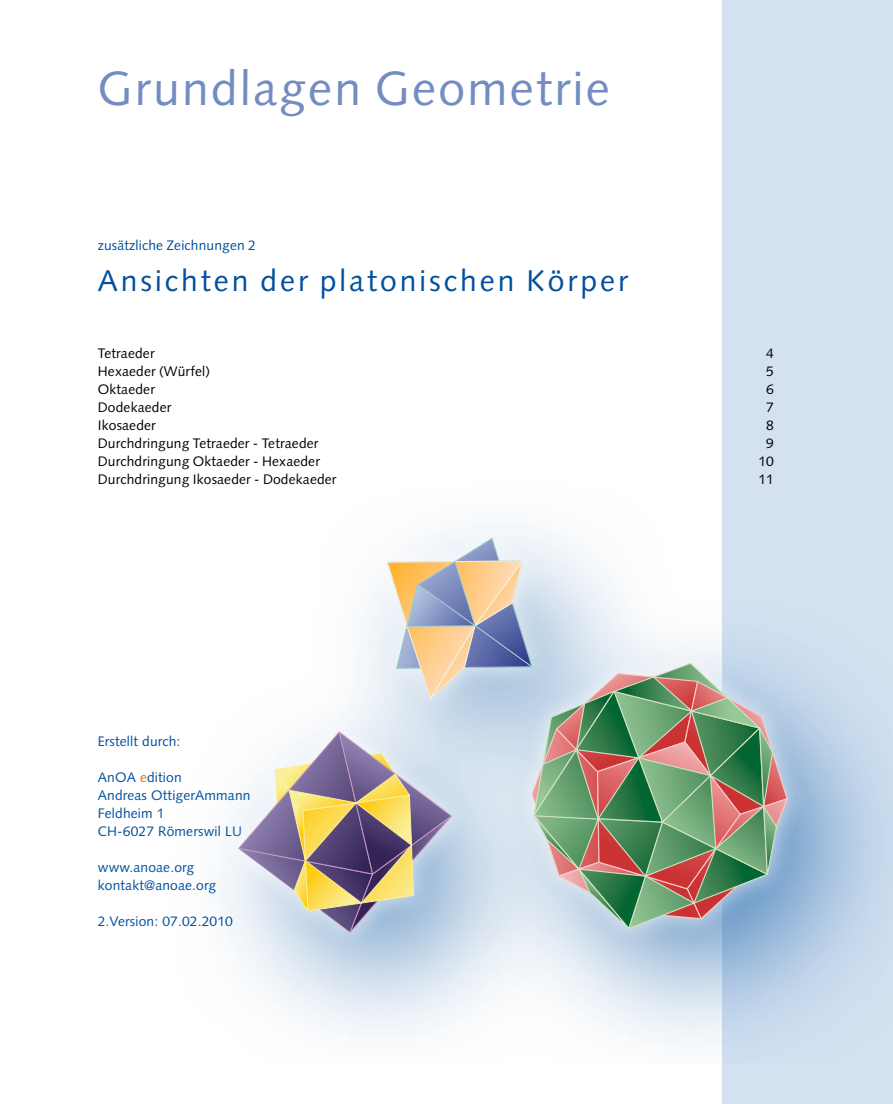
<style>
.page{position:relative;width:893px;height:1104px;background:#fff}
.page>*{position:absolute;margin:0;border:0;box-sizing:border-box;transform-origin:0 0}
.t1{font:48px "Syntax LT";letter-spacing:.05em;color:#738cc1}
.t2{font:30px "Syntax LT";letter-spacing:.1em;color:#00509e}
.t3{font:13.8px "Syntax LT";letter-spacing:.01em;color:#000}
.t4{font:13.8px/18px "Syntax LT";letter-spacing:.01em;color:#00509e}
.s1{color:#eb6809}
</style>
<div class="page">
<div style="left:723px;top:0;width:170px;height:1103px;background:#d3e1f1"></div>
<div style="left:144px;top:454px;width:749px;height:610px;background:#00509e;opacity:.64"></div>
<div style="left:216px;top:515px;width:588px;height:433px;background:#fff;opacity:.75"></div>
<svg style="left:238px;top:536px;width:550px;height:405px"></svg>
<h1 class="t1" style="left:98px;top:60px;width:513px">Grundlagen Geometrie</h1>
<p class="t4" style="left:98px;top:236px;width:160px">zusätzliche Zeichnungen 2</p>
<h2 class="t2" style="left:98px;top:263px;width:532px">Ansichten der platonischen Körper</h2>
<p class="t3" style="left:98px;top:345px;width:58px">Tetraeder</p>
<p class="t3" style="left:766px;top:345px;width:9px">4</p>
<p class="t3" style="left:98px;top:363px;width:114px">Hexaeder (Würfel)</p>
<p class="t3" style="left:766px;top:363px;width:9px">5</p>
<p class="t3" style="left:98px;top:381px;width:59px">Oktaeder</p>
<p class="t3" style="left:766px;top:381px;width:9px">6</p>
<p class="t3" style="left:98px;top:399px;width:75px">Dodekaeder</p>
<p class="t3" style="left:766px;top:399px;width:9px">7</p>
<p class="t3" style="left:98px;top:417px;width:60px">Ikosaeder</p>
<p class="t3" style="left:766px;top:417px;width:9px">8</p>
<p class="t3" style="left:98px;top:435px;width:222px">Durchdringung Tetraeder - Tetraeder</p>
<p class="t3" style="left:766px;top:435px;width:9px">9</p>
<p class="t3" style="left:98px;top:453px;width:224px">Durchdringung Oktaeder - Hexaeder</p>
<p class="t3" style="left:758px;top:453px;width:17px">10</p>
<p class="t3" style="left:98px;top:471px;width:240px">Durchdringung Ikosaeder - Dodekaeder</p>
<p class="t3" style="left:758px;top:471px;width:17px">11</p>
<p class="t4" style="left:98px;top:732px;width:84px">Erstellt durch:</p>
<p class="t4" style="left:98px;top:768px;width:154px">AnOA <span class="s1">e</span>dition<br>Andreas OttigerAmmann<br>Feldheim 1<br>CH-6027 Römerswil LU</p>
<p class="t4" style="left:98px;top:858px;width:120px">www.anoae.org kontakt@anoae.org</p>
<p class="t4" style="left:98px;top:912px;width:137px">2.Version: 07.02.2010</p>
</div>
